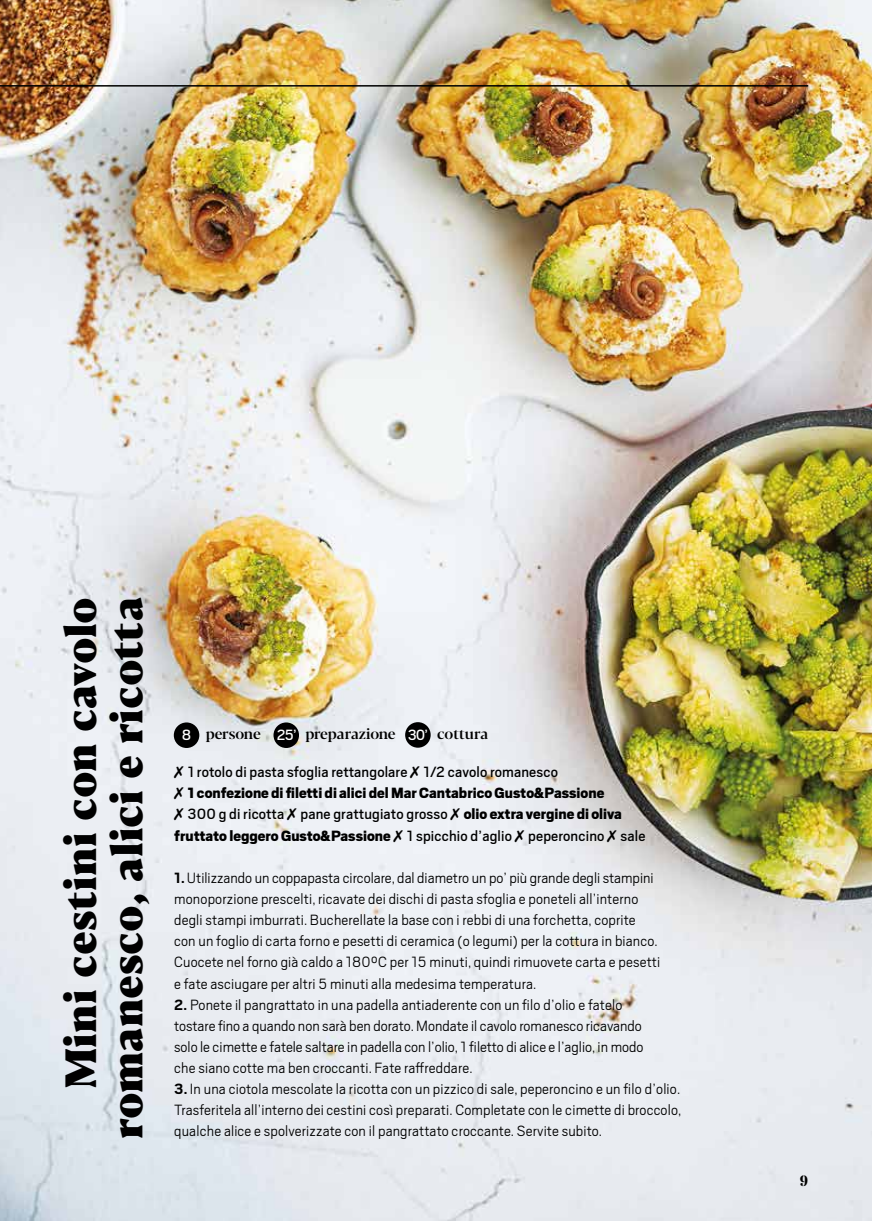
<style>
.page{position:relative;width:872px;height:1221px;background:#fff}
.page>*{position:absolute;margin:0;border:0;box-sizing:border-box;transform-origin:0 0}
.t1{font:800 43.5px/46.5px "Blacker Text";color:#000;text-align:right;scale:.96 1}
.t2{font:300 16.5px/21px "Scout";letter-spacing:.01em;color:#000}
.t3{font:16.5px/21.1px "Scout";letter-spacing:.01em;color:#000}
.t4{font:500 15px "Blacker Display";color:#000}
.t5{font:700 15px "Stardos Stencil";color:#000}
.s1{font-family:"Scout";font-weight:400;font-size:16.5px;color:#fff}
.s2{font-weight:900}
.s3{font-weight:700}
</style>
<div class="page">
<img style="left:0;top:0;width:872px;height:1220px">
<img style="left:0;top:84px;width:809px;height:1059px">
<div style="left:174px;top:722px;width:25px;height:26px;background:#000;border-radius:50%"></div>
<div style="left:273px;top:722px;width:26px;height:26px;background:#000;border-radius:50%"></div>
<div style="left:405px;top:722px;width:26px;height:25px;background:#000;border-radius:50%"></div>
<h1 class="t1" style="left:60px;top:1138px;width:566px;rotate:-90deg">Mini cestini con cavolo romanesco, alici e ricotta</h1>
<p class="t4" style="left:182px;top:724px;width:308px"><span class="s1">8</span> persone <span class="s1">25’</span> preparazione <span class="s1">30’</span> cottura</p>
<p class="t3" style="left:174px;top:760px;width:473px">✗ 1 rotolo di pasta sfoglia rettangolare ✗ 1/2 cavolo romanesco<br>✗ <span class="s2">1 confezione di filetti di alici del Mar Cantabrico Gusto&amp;Passione<br></span>✗ 300 g di ricotta ✗ pane grattugiato grosso ✗ <span class="s2">olio extra vergine di oliva fruttato leggero Gusto&amp;Passione</span> ✗ 1 spicchio d’aglio ✗ peperoncino ✗ sale</p>
<p class="t2" style="left:174px;top:866px;width:487px"><span class="s3">1.</span> Utilizzando un coppapasta circolare, dal diametro un po’ più grande degli stampini monoporzione prescelti, ricavate dei dischi di pasta sfoglia e poneteli all’interno degli stampi imburrati. Bucherellate la base con i rebbi di una forchetta, coprite con un foglio di carta forno e pesetti di ceramica (o legumi) per la cottura in bianco.<br>Cuocete nel forno già caldo a 180°C per 15 minuti, quindi rimuovete carta e pesetti e fate asciugare per altri 5 minuti alla medesima temperatura.</p>
<p class="t2" style="left:174px;top:993px;width:471px"><span class="s3">2.</span> Ponete il pangrattato in una padella antiaderente con un filo d’olio e fatelo tostare fino a quando non sarà ben dorato. Mondate il cavolo romanesco ricavando solo le cimette e fatele saltare in padella con l’olio, 1 filetto di alice e l’aglio, in modo che siano cotte ma ben croccanti. Fate raffreddare.</p>
<p class="t2" style="left:174px;top:1077px;width:508px;text-align:justify"><span class="s3">3.</span> In una ciotola mescolate la ricotta con un pizzico di sale, peperoncino e un filo d’olio.<br>Trasferitela all’interno dei cestini così preparati. Completate con le cimette di broccolo, qualche alice e spolverizzate con il pangrattato croccante. Servite subito.</p>
<p class="t5" style="left:800px;top:1170px;width:10px">9</p>
<p class="t5" style="left:800px;top:1174px;width:10px">9</p>
</div>
